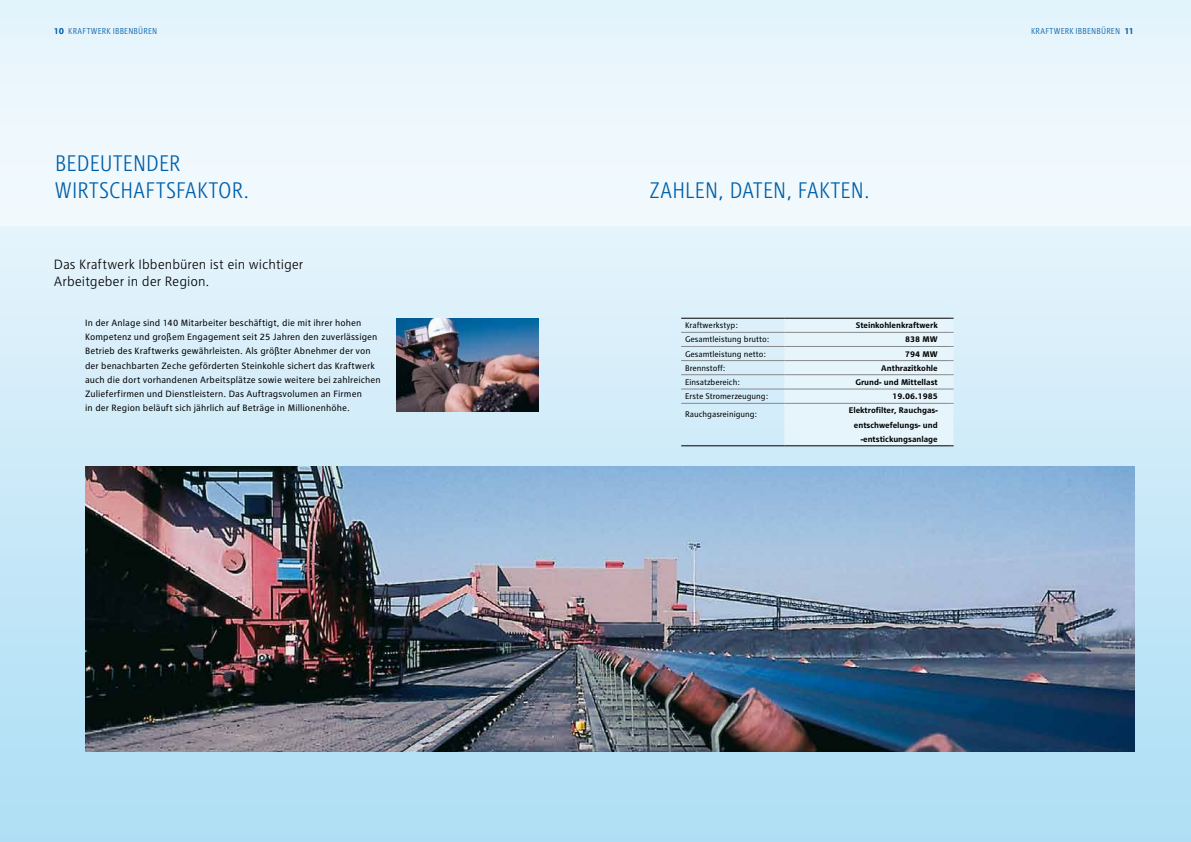
<style>
.page{position:relative;width:1191px;height:842px;background:#fff}
.page>*{position:absolute;margin:0;border:0;box-sizing:border-box;transform-origin:0 0}
.t1{font:300 condensed 23.5px/27px "RWE Headline";letter-spacing:.005em;color:#005ea8}
.t2{font:300 14px/17px "RWE Text";color:#000}
.t3{font:9.5px/14.2px "RWE Text";letter-spacing:.01em;color:#000}
.t4{font:300 condensed 9px "RWE Text";letter-spacing:.02em;color:#005ea8}
.t5{font:700 8.5px/14.2px "RWE Text";letter-spacing:-.005em;color:#000;text-align:right}
.t6{font:8.5px "RWE Text";letter-spacing:-.005em;color:#000}
.s1{font-weight:700;font-stretch:normal}
</style>
<div class="page">
<div style="left:0;top:0;width:595px;height:227px;background:#edf7fd"></div>
<div style="left:595px;top:0;width:596px;height:227px;background:#edf7fd"></div>
<div style="left:595px;top:227px;width:596px;height:615px;background:linear-gradient(to bottom,#e4f3fb,#acdef5)"></div>
<div style="left:0;top:227px;width:595px;height:615px;background:linear-gradient(to bottom,#e3f3fb,#acdef5)"></div>
<img style="left:397px;top:318px;width:142px;height:93px">
<img style="left:85px;top:466px;width:1049px;height:286px">
<hr style="left:681px;top:332px;width:103px;height:1px;background:#87888a">
<hr style="left:681px;top:346px;width:103px;height:1px;background:#87888a">
<hr style="left:681px;top:360px;width:103px;height:1px;background:#87888a">
<hr style="left:681px;top:374px;width:103px;height:1px;background:#87888a">
<hr style="left:681px;top:389px;width:103px;height:1px;background:#87888a">
<hr style="left:681px;top:403px;width:103px;height:1px;background:#87888a">
<hr style="left:681px;top:445px;width:103px;height:1px;background:#000">
<hr style="left:681px;top:318px;width:103px;height:1px;background:#000">
<svg style="left:784px;top:303px;width:169px;height:143px;background:#deedf4"></svg>
<p class="t4" style="left:54px;top:26px;width:105px"><span class="s1">10</span> KRAFTWERK IBBENBÜREN</p>
<p class="t4" style="left:1031px;top:26px;width:105px">KRAFTWERK IBBENBÜREN <span class="s1">11</span></p>
<h1 class="t1" style="left:55px;top:150px;width:196px">BEDEUTENDER<br>WI RTSCHAFTSFAKTOR.</h1>
<h1 class="t1" style="left:649px;top:177px;width:222px">ZAHLEN, DATEN, FAKTEN.</h1>
<h2 class="t2" style="left:54px;top:256px;width:251px">Das Kraftwerk Ibbenbüren ist ein wichtiger<br>Arbeitgeber in der Region.</h2>
<p class="t3" style="left:85px;top:316px;width:297px">In der Anlage sind 140 Mitarbeiter beschäftigt, die mit ihrer hohen Kompetenz und großem Engagement seit 25 Jahren den zuverlässigen Betrieb des Kraftwerks gewährleisten. Als größter Abnehmer der von der benachbarten Zeche geförderten Steinkohle sichert das Kraftwerk auch die dort vorhandenen Arbeitsplätze sowie weitere bei zahlreichen Zulieferfirmen und Dienstleistern. Das Auftragsvolumen an Firmen<br>in der Region beläuft sich jährlich auf Beträge in Millionenhöhe.</p>
<p class="t6" style="left:685px;top:321px;width:54px">Kraftwerkstyp:</p>
<p class="t5" style="left:856px;top:318px;width:83px">Steinkohlenkraftwerk</p>
<p class="t6" style="left:685px;top:335px;width:85px">Gesamtleistung brutto:</p>
<p class="t5" style="left:905px;top:332px;width:34px">838 MW</p>
<p class="t6" style="left:685px;top:349px;width:82px">Gesamtleistung netto:</p>
<p class="t5" style="left:905px;top:347px;width:34px">794 MW</p>
<p class="t6" style="left:685px;top:363px;width:42px">Brennstoff:</p>
<p class="t5" style="left:881px;top:361px;width:58px">Anthrazitkohle</p>
<p class="t6" style="left:685px;top:377px;width:56px">Einsatzbereich:</p>
<p class="t5" style="left:855px;top:375px;width:84px">Grund- und Mittellast</p>
<p class="t6" style="left:685px;top:391px;width:84px">Erste Stromerzeugung:</p>
<p class="t5" style="left:892px;top:389px;width:47px">19.06.1985</p>
<p class="t6" style="left:685px;top:410px;width:73px">Rauchgasreinigung:</p>
<p class="t5" style="left:848px;top:403px;width:90px">Elektrofilter, Rauchgas&shy;entschwefelungs- und -entstickungsanlage</p>
</div>
